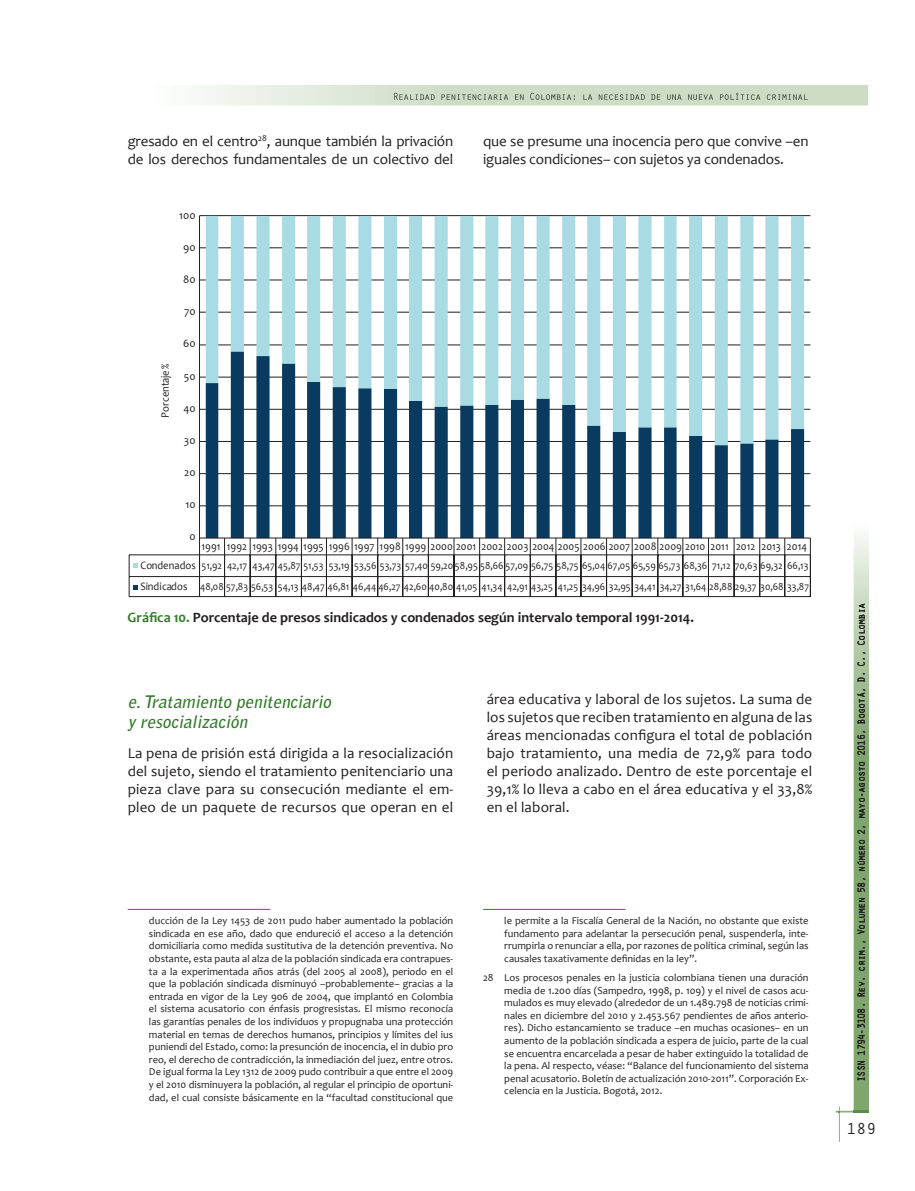
<style>
.page{position:relative;width:915px;height:1191px;background:#fff}
.page>*{position:absolute;margin:0;border:0;box-sizing:border-box;transform-origin:0 0}
.t1{font:italic 700 17.25px/20.7px "Bell Gothic Std";color:#357b2b}
.t2{font:16.5px "Orator Std";color:#231f20}
.t3{font:15px/18px "Candara";letter-spacing:-.01em;color:#231f20}
.t4{font:700 14.25px "Candara";color:#231f20}
.t5{font:11.25px "Candara";letter-spacing:.005em;color:#231f20;scale:.93 1}
.t6{font:11.25px "Candara";letter-spacing:.005em;color:#231f20}
.t7{font:10.65px/21.3px "Candara";letter-spacing:.005em;color:#231f20;scale:.93 1}
.t8{font:10.5px/12.6px "Candara";color:#231f20;text-align:justify}
.t9{font:10.5px "Orator Std";letter-spacing:-.1em;color:#231f20}
.s1{font-size:11.25px}
.s2{font-size:10.5px}
.s3{color:#357b2b}
</style>
<div class="page">
<svg style="left:200px;top:85px;width:667px;height:20px;background:#d5e2d0"></svg>
<img style="left:394px;top:93px;width:413px;height:7px">
<svg style="left:835px;top:536px;width:33px;height:605px"></svg>
<hr style="left:199px;top:215px;width:611px;height:1px;background:#231f20">
<hr style="left:199px;top:247px;width:611px;height:1px;background:#231f20">
<hr style="left:199px;top:280px;width:611px;height:1px;background:#231f20">
<hr style="left:199px;top:312px;width:611px;height:1px;background:#231f20">
<hr style="left:199px;top:345px;width:611px;height:1px;background:#231f20">
<hr style="left:199px;top:377px;width:611px;height:1px;background:#231f20">
<hr style="left:199px;top:409px;width:611px;height:1px;background:#231f20">
<hr style="left:199px;top:441px;width:611px;height:1px;background:#231f20">
<hr style="left:199px;top:473px;width:611px;height:1px;background:#231f20">
<hr style="left:199px;top:505px;width:611px;height:1px;background:#231f20">
<svg style="left:206px;top:445px;width:597px;height:93px"></svg>
<svg style="left:206px;top:216px;width:597px;height:229px"></svg>
<hr style="left:199px;top:216px;width:1px;height:322px;background:#231f20">
<hr style="left:199px;top:538px;width:611px;height:1px;background:#231f20">
<hr style="left:129px;top:554px;width:681px;height:1px;background:#231f20">
<svg style="left:809px;top:538px;width:1px;height:58px"></svg>
<svg style="left:784px;top:538px;width:1px;height:58px"></svg>
<svg style="left:759px;top:538px;width:1px;height:58px"></svg>
<svg style="left:733px;top:538px;width:1px;height:58px"></svg>
<svg style="left:708px;top:539px;width:1px;height:57px"></svg>
<svg style="left:682px;top:538px;width:1px;height:58px"></svg>
<svg style="left:657px;top:538px;width:1px;height:58px"></svg>
<svg style="left:631px;top:538px;width:1px;height:58px"></svg>
<svg style="left:606px;top:539px;width:1px;height:57px"></svg>
<svg style="left:580px;top:538px;width:1px;height:58px"></svg>
<svg style="left:555px;top:538px;width:1px;height:58px"></svg>
<svg style="left:530px;top:538px;width:1px;height:58px"></svg>
<svg style="left:504px;top:538px;width:1px;height:58px"></svg>
<svg style="left:479px;top:538px;width:1px;height:58px"></svg>
<svg style="left:453px;top:538px;width:1px;height:58px"></svg>
<svg style="left:428px;top:538px;width:1px;height:58px"></svg>
<svg style="left:402px;top:538px;width:1px;height:58px"></svg>
<svg style="left:377px;top:538px;width:1px;height:58px"></svg>
<svg style="left:352px;top:538px;width:1px;height:58px"></svg>
<svg style="left:326px;top:539px;width:1px;height:57px"></svg>
<svg style="left:301px;top:539px;width:1px;height:57px"></svg>
<svg style="left:275px;top:538px;width:1px;height:58px"></svg>
<svg style="left:250px;top:538px;width:1px;height:58px"></svg>
<svg style="left:224px;top:539px;width:1px;height:57px"></svg>
<svg style="left:199px;top:539px;width:1px;height:57px"></svg>
<hr style="left:129px;top:596px;width:681px;height:1px;background:#231f20">
<hr style="left:129px;top:576px;width:681px;height:1px;background:#231f20">
<svg style="left:129px;top:555px;width:9px;height:41px"></svg>
<hr style="left:128px;top:909px;width:142px;height:1px;background:#357b2b">
<hr style="left:483px;top:909px;width:142px;height:1px;background:#357b2b">
<h3 class="t3" style="left:128px;top:132px;width:327px">gresado en el centro<sup>28</sup>, aunque también la privación de los derechos fundamentales de un colectivo del</h3>
<h3 class="t3" style="left:483px;top:132px;width:327px">que se presume una inocencia pero que convive –en iguales condiciones– con sujetos ya condenados.</h3>
<p class="t6" style="left:179px;top:208px;width:18px">100</p>
<p class="t6" style="left:183px;top:240px;width:14px">90</p>
<p class="t6" style="left:183px;top:272px;width:14px">80</p>
<p class="t6" style="left:184px;top:304px;width:13px">70</p>
<p class="t5" style="left:158px;top:418px;width:60px;rotate:-90deg">Porcentaje%</p>
<p class="t6" style="left:183px;top:337px;width:14px">60</p>
<p class="t6" style="left:184px;top:369px;width:13px">50</p>
<p class="t6" style="left:183px;top:401px;width:14px">40</p>
<p class="t6" style="left:184px;top:433px;width:13px">30</p>
<p class="t6" style="left:184px;top:465px;width:13px">20</p>
<p class="t6" style="left:185px;top:497px;width:12px">10</p>
<p class="t6" style="left:189px;top:530px;width:8px">0</p>
<p class="t5" style="left:201px;top:539px;width:652px">1991 1992 1993 1994 1995 1996 1997 1998 1999 2000 2001 2002 2003 2004 2005 2006 2007 2008 2009 2010 2011 2012 2013 2014</p>
<p class="t7" style="left:140px;top:554px;width:720px"><span class="s1">Condenados</span> 51,92 42,17 43,47 45,87 51,53 53,19 53,56 53,73 57,40 59,20 58,95 58,66 57,09 56,75 58,75 65,04 67,05 65,59 65,73 68,36 71,12 70,63 69,32 66,13<br><span class="s1">Sindicados</span> <span class="s2">48,08</span> 57,83 56,53 54,13 48,47 46,81 46,44 46,27 42,60 40,80 41,05 41,34 42,91 43,25 41,25 34,96 32,95 34,41 34,27 31,64 28,88 29,37 30,68 33,87</p>
<h3 class="t4" style="left:128px;top:608px;width:567px"><span class="s3">Gráfica 10.</span> Porcentaje de presos sindicados y condenados según intervalo temporal 1991-2014.</h3>
<h1 class="t1" style="left:128px;top:691px;width:209px">e.Tratamiento penitenciario y resocialización</h1>
<h3 class="t3" style="left:128px;top:744px;width:327px;text-align:justify">La pena de prisión está dirigida a la resocialización del sujeto, siendo el tratamiento penitenciario una pieza clave para su consecución mediante el em&shy;pleo de un paquete de recursos que operan en el</h3>
<p class="t3" style="left:486px;top:690px;width:327px;text-align:justify">área educativa y laboral de los sujetos. La suma de los sujetos que reciben tratamiento en alguna de las áreas mencionadas configura el total de población bajo tratamiento, una media de 72,9% para todo el periodo analizado. Dentro de este porcentaje el 39,1% lo lleva a cabo en el área educativa y el 33,8% en el laboral.</p>
<p class="t8" style="left:149px;top:914px;width:306px">ducción de la Ley 1453 de 2011 pudo haber aumentado la población sindicada en ese año, dado que endureció el acceso a la detención domiciliaria como medida sustitutiva de la detención preventiva. No obstante, esta pauta al alza de la población sindicada era contrapues&shy;ta a la experimentada años atrás (del 2005 al 2008), periodo en el que la población sindicada disminuyó –probablemente– gracias a la entrada en vigor de la Ley 906 de 2004, que implantó en Colombia el sistema acusatorio con énfasis progresistas. El mismo reconocía las garantías penales de los individuos y propugnaba una protección material en temas de derechos humanos, principios y límites del ius puniendi del Estado, como: la presunción de inocencia, el in dubio pro reo, el derecho de contradicción, la inmediación del juez, entre otros.<br>De igual forma la Ley 1312 de 2009 pudo contribuir a que entre el 2009 y el 2010 disminuyera la población, al regular el principio de oportuni&shy;dad, el cual consiste básicamente en la “facultad constitucional que</p>
<p class="t8" style="left:504px;top:914px;width:306px">le permite a la Fiscalía General de la Nación, no obstante que existe fundamento para adelantar la persecución penal, suspenderla, inte&shy;rrumpirla o renunciar a ella, por razones de política criminal, según las causales taxativamente definidas en la ley”.</p>
<p class="t8" style="left:504px;top:971px;width:306px;text-indent:-21px">28 Los procesos penales en la justicia colombiana tienen una duración media de 1.200 días (Sampedro, 1998, p. 109) y el nivel de casos acu&shy;mulados es muy elevado (alrededor de un 1.489.798 de noticias crimi&shy;nales en diciembre del 2010 y 2.453.567 pendientes de años anterio&shy;res). Dicho estancamiento se traduce –en muchas ocasiones– en un aumento de la población sindicada a espera de juicio, parte de la cual se encuentra encarcelada a pesar de haber extinguido la totalidad de la pena. Al respecto, véase: “Balance del funcionamiento del sistema penal acusatorio. Boletín de actualización 2010-2011”. Corporación Ex&shy;celencia en la Justicia. Bogotá, 2012.</p>
<p class="t9" style="left:853px;top:1081px;width:480px;rotate:-90deg">ISSN 1794-3108. Rev. crim., Volumen 58, número 2, mayo-agosto 2016, Bogotá, D. C., Colombia</p>
<h2 class="t2" style="left:846px;top:1117px;width:31px">189</h2>
</div>
